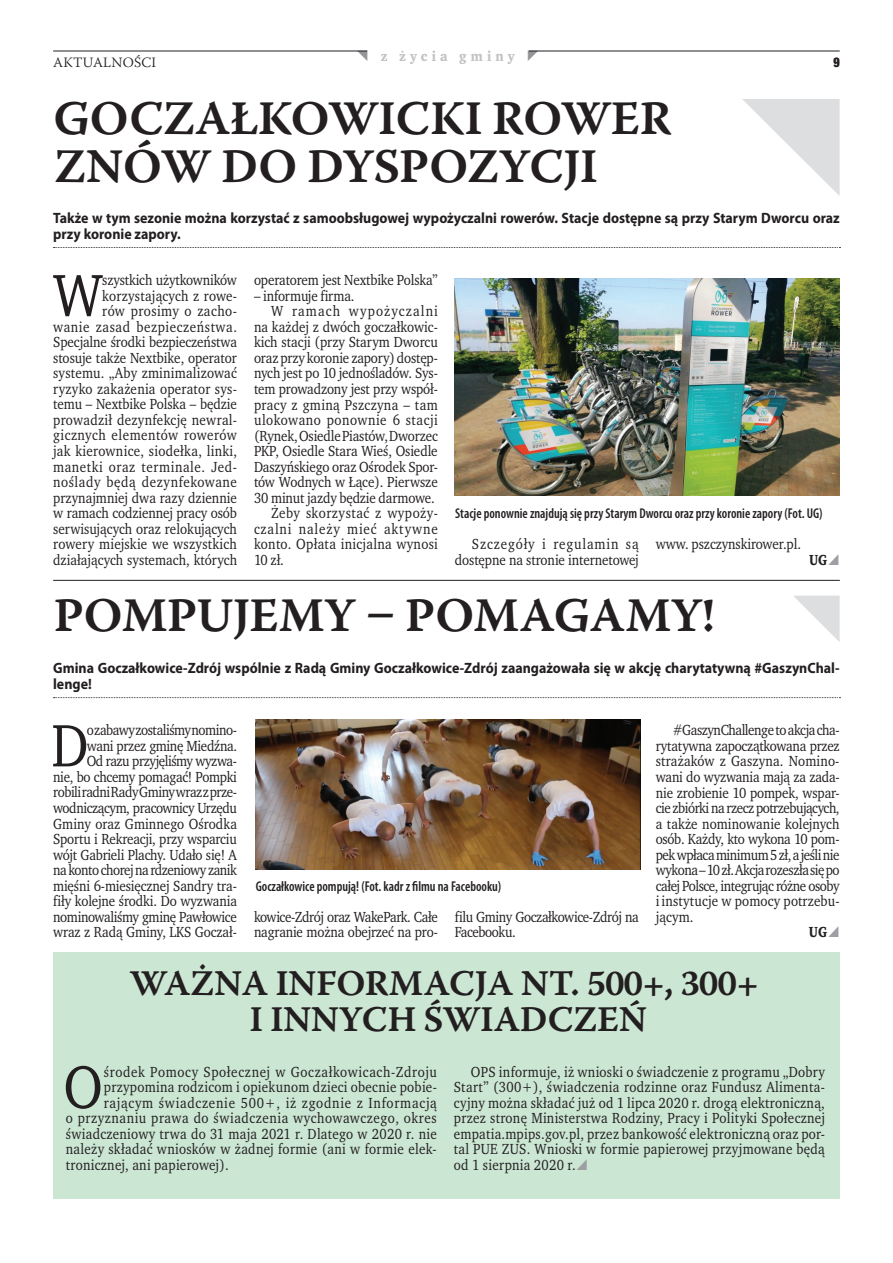
<style>
.page{position:relative;width:893px;height:1263px;background:#fff}
.page>*{position:absolute;margin:0;border:0;box-sizing:border-box;transform-origin:0 0}
.t1{font:61.2px "Wro Text";color:#231f20;scale:.93 1}
.t2{font:48px/48px "Warnock Pro Semibold Capt";letter-spacing:-.01em;color:#231f20}
.t3{font:36px/36px "Warnock Pro Semibold Capt";letter-spacing:-.02em;color:#231f20;text-align:center}
.t4{font:15px/15.5px "Wro Text";color:#231f20;text-align:justify;scale:.93 1}
.t5{font:15px/15.5px "Wro Text";letter-spacing:-.025em;color:#231f20;text-align:right;scale:.93 1}
.t6{font:700 15px/15.5px "Myriad Pro";color:#231f20;scale:.93 1}
.t7{font:15px "Wro Text";letter-spacing:.02em;color:#231f20;scale:.93 1}
.t8{font:15px/15.6px "Wro Text";letter-spacing:-.03em;color:#231f20;scale:.93 1}
.t9{font:15px "Wro Text";letter-spacing:.04em;color:#231f20;scale:.93 1}
.t10{font:15px "Wro Text";letter-spacing:.035em;color:#231f20;scale:.93 1}
.t11{font:15px "Wro Text";letter-spacing:.045em;color:#231f20;scale:.93 1}
.t12{font:15px "Wro Text";letter-spacing:.05em;color:#231f20;scale:.93 1}
.t13{font:15px "Wro Text";letter-spacing:.025em;color:#231f20;scale:.93 1}
.t14{font:15px "Wro Text";letter-spacing:.06em;color:#231f20;scale:.93 1}
.t15{font:15px "Wro Text";letter-spacing:.08em;color:#231f20;scale:.93 1}
.t16{font:700 15px "Wro Text";color:#231f20;scale:.93 1}
.t17{font:600 condensed 14.25px "Myriad Pro";color:#231f20;scale:.94 1}
.t18{font:300 14.25px "Warnock Pro";letter-spacing:.015em;color:#231f20}
.t19{font:700 14.25px "Wro Text";letter-spacing:.29em;color:#c1c2c4}
.t20{font:700 14.25px "Wro Head";color:#231f20}
</style>
<div class="page">
<hr style="left:53px;top:51px;width:314px;height:1px;background:#231f20">
<hr style="left:529px;top:51px;width:311px;height:1px;background:#231f20">
<div style="left:54px;top:953px;width:786px;height:246px;background:#cbe6d3"></div>
<svg style="left:54px;top:247px;width:786px;height:1px"></svg>
<img style="left:455px;top:278px;width:384px;height:217px">
<hr style="left:53px;top:580px;width:787px;height:1px;background:#231f20">
<svg style="left:742px;top:99px;width:98px;height:97px"></svg>
<svg style="left:54px;top:697px;width:786px;height:1px"></svg>
<img style="left:255px;top:720px;width:385px;height:149px">
<svg style="left:794px;top:596px;width:46px;height:46px"></svg>
<p class="t18" style="left:53px;top:53px;width:104px">AKTUALNOŚCI</p>
<p class="t19" style="left:381px;top:47px;width:135px">z życia gminy</p>
<p class="t20" style="left:833px;top:53px;width:8px">9</p>
<h2 class="t2" style="left:53px;top:94px;width:620px">GOCZAŁKOWICKI ROWER<br>ZNÓW DO DYSPOZYCJI</h2>
<p class="t6" style="left:53px;top:210px;width:847px">Także w tym sezonie można korzystać z samoobsługowej wypożyczalni rowerów. Stacje dostępne są przy Starym Dworcu oraz przy koronie zapory.</p>
<p class="t4" style="left:53px;top:272px;width:199px;text-align:right">szystkich użytkowników korzystających z rowe-<br>rów prosimy o zacho-<br>wanie zasad bezpieczeństwa.<br>Specjalne środki bezpieczeństwa stosuje także Nextbike, operator systemu. „Aby zminimalizować ryzyko zakażenia operator sys&shy;temu – Nextbike Polska – będzie prowadził dezynfekcję newral&shy;gicznych elementów rowerów jak kierownice, siodełka, linki, manetki oraz terminale. Jed&shy;noślady będą dezynfekowane przynajmniej dwa razy dziennie w ramach codziennej pracy osób serwisujących oraz relokujących rowery miejskie we wszystkich działających systemach, których</p>
<p class="t4" style="left:254px;top:272px;width:199px">operatorem jest Nextbike Polska”</p>
<h1 class="t1" style="left:53px;top:257px;width:55px">W</h1>
<p class="t4" style="left:254px;top:288px;width:109px">– informuje firma.</p>
<p class="t15" style="left:271px;top:302px;width:181px">W ramach wypożyczalni</p>
<p class="t4" style="left:254px;top:319px;width:199px">na każdej z dwóch goczałkowic-</p>
<p class="t4" style="left:254px;top:335px;width:199px">kich stacji (przy Starym Dworcu</p>
<p class="t4" style="left:254px;top:350px;width:199px">oraz przy koronie zapory) dostęp-</p>
<p class="t4" style="left:254px;top:366px;width:199px">nych jest po 10 jednośladów. Sys-</p>
<p class="t4" style="left:254px;top:381px;width:199px">tem prowadzony jest przy współ-</p>
<p class="t13" style="left:254px;top:395px;width:199px">pracy z gminą Pszczyna – tam</p>
<p class="t10" style="left:254px;top:411px;width:199px">ulokowano ponownie 6 stacji</p>
<p class="t4" style="left:254px;top:428px;width:199px">(Rynek, Osiedle Piastów, Dworzec</p>
<p class="t4" style="left:254px;top:443px;width:199px">PKP, Osiedle Stara Wieś, Osiedle</p>
<p class="t4" style="left:254px;top:459px;width:199px">Daszyńskiego oraz Ośrodek Spor-</p>
<p class="t4" style="left:254px;top:474px;width:199px">tów Wodnych w Łące). Pierwsze</p>
<p class="t4" style="left:254px;top:490px;width:196px">30 minut jazdy będzie darmowe.</p>
<p class="t10" style="left:271px;top:504px;width:181px">Żeby skorzystać z wypoży-</p>
<p class="t14" style="left:254px;top:519px;width:199px">czalni należy mieć aktywne</p>
<p class="t7" style="left:254px;top:535px;width:199px">konto. Opłata inicjalna wynosi</p>
<p class="t4" style="left:254px;top:552px;width:34px">10 zł.</p>
<p class="t17" style="left:455px;top:504px;width:392px">Stacje ponownie znajdują się przy Starym Dworcu oraz przy koronie zapory (Fot. UG)</p>
<p class="t4" style="left:455px;top:536px;width:199px;text-align:right">Szczegóły i regulamin są dostępne na stronie internetowej</p>
<p class="t4" style="left:656px;top:536px;width:158px">www. pszczynskirower.pl.</p>
<p class="t16" style="left:809px;top:550px;width:21px">UG</p>
<h2 class="t2" style="left:53px;top:590px;width:663px">POMPUJEMY – POMAGAMY!</h2>
<p class="t6" style="left:53px;top:660px;width:847px">Gmina Goczałkowice-Zdrój wspólnie z Radą Gminy Goczałkowice-Zdrój zaangażowała się w akcję charytatywną #GaszynChal&shy;lenge!</p>
<p class="t5" style="left:53px;top:722px;width:199px">o zabawy zostaliśmy nomino-<br>wani przez gminę Miedźna.<br>Od razu przyjęliśmy wyzwa-<br>nie, bo chcemy pomagać! Pompki robili radni Rady Gminy wraz z prze&shy;wodniczącym, pracownicy Urzędu<br>Gminy oraz Gminnego Ośrodka<br>Sportu i Rekreacji, przy wsparciu wójt Gabrieli Plachy. Udało się! A na konto chorej na rdzeniowy zanik mięśni 6-miesięcznej Sandry tra&shy;fiły kolejne środki. Do wyzwania nominowaliśmy gminę Pawłowice wraz z Radą Gminy, LKS Goczał-</p>
<h1 class="t1" style="left:51px;top:707px;width:41px">D</h1>
<p class="t17" style="left:256px;top:877px;width:263px">Goczałkowice pompują! (Fot. kadr z filmu na Facebooku)</p>
<p class="t8" style="left:254px;top:909px;width:199px">kowice-Zdrój oraz WakePark. Całe nagranie można obejrzeć na pro-</p>
<p class="t5" style="left:455px;top:909px;width:199px;text-align:left">filu Gminy Goczałkowice-Zdrój na<br>Facebooku.</p>
<p class="t4" style="left:656px;top:722px;width:199px;text-indent:17px">#GaszynChallenge to akcja cha&shy;rytatywna zapoczątkowana przez strażaków z Gaszyna. Nomino&shy;wani do wyzwania mają za zada&shy;nie zrobienie 10 pompek, wspar&shy;cie zbiórki na rzecz potrzebujących, a także nominowanie kolejnych osób. Każdy, kto wykona 10 pom&shy;pek wpłaca minimum 5 zł, a jeśli nie wykona – 10 zł. Akcja rozeszła się po całej Polsce, integrując różne osoby i instytucje w pomocy potrzebu&shy;jącym.</p>
<p class="t16" style="left:809px;top:923px;width:21px">UG</p>
<h3 class="t3" style="left:130px;top:964px;width:631px">WAŻNA INFORMACJA NT. 500+, 300+<br>I INNYCH ŚWIADCZEŃ</h3>
<h1 class="t1" style="left:64px;top:1049px;width:44px">O</h1>
<p class="t11" style="left:104px;top:1062px;width:360px">środek Pomocy Społecznej w Goczałkowicach-Zdroju</p>
<p class="t7" style="left:104px;top:1078px;width:360px">przypomina rodzicom i opiekunom dzieci obecnie pobie-</p>
<p class="t12" style="left:104px;top:1093px;width:360px">rającym świadczenie 500+, iż zgodnie z Informacją</p>
<p class="t9" style="left:66px;top:1109px;width:400px">o przyznaniu prawa do świadczenia wychowawczego, okres</p>
<p class="t7" style="left:66px;top:1124px;width:400px">świadczeniowy trwa do 31 maja 2021 r. Dlatego w 2020 r. nie</p>
<p class="t7" style="left:66px;top:1140px;width:400px">należy składać wniosków w żadnej formie (ani w formie elek-</p>
<p class="t7" style="left:66px;top:1155px;width:177px">tronicznej, ani papierowej).</p>
<p class="t4" style="left:454px;top:1064px;width:401px;text-indent:17px">OPS informuje, iż wnioski o świadczenie z programu „Dobry Start” (300+), świadczenia rodzinne oraz Fundusz Alimenta&shy;cyjny można składać już od 1 lipca 2020 r. drogą elektroniczną, przez stronę Ministerstwa Rodziny, Pracy i Polityki Społecznej empatia.mpips.gov.pl, przez bankowość elektroniczną oraz por&shy;tal PUE ZUS. Wnioski w formie papierowej przyjmowane będą od 1 sierpnia 2020 r.</p>
</div>
